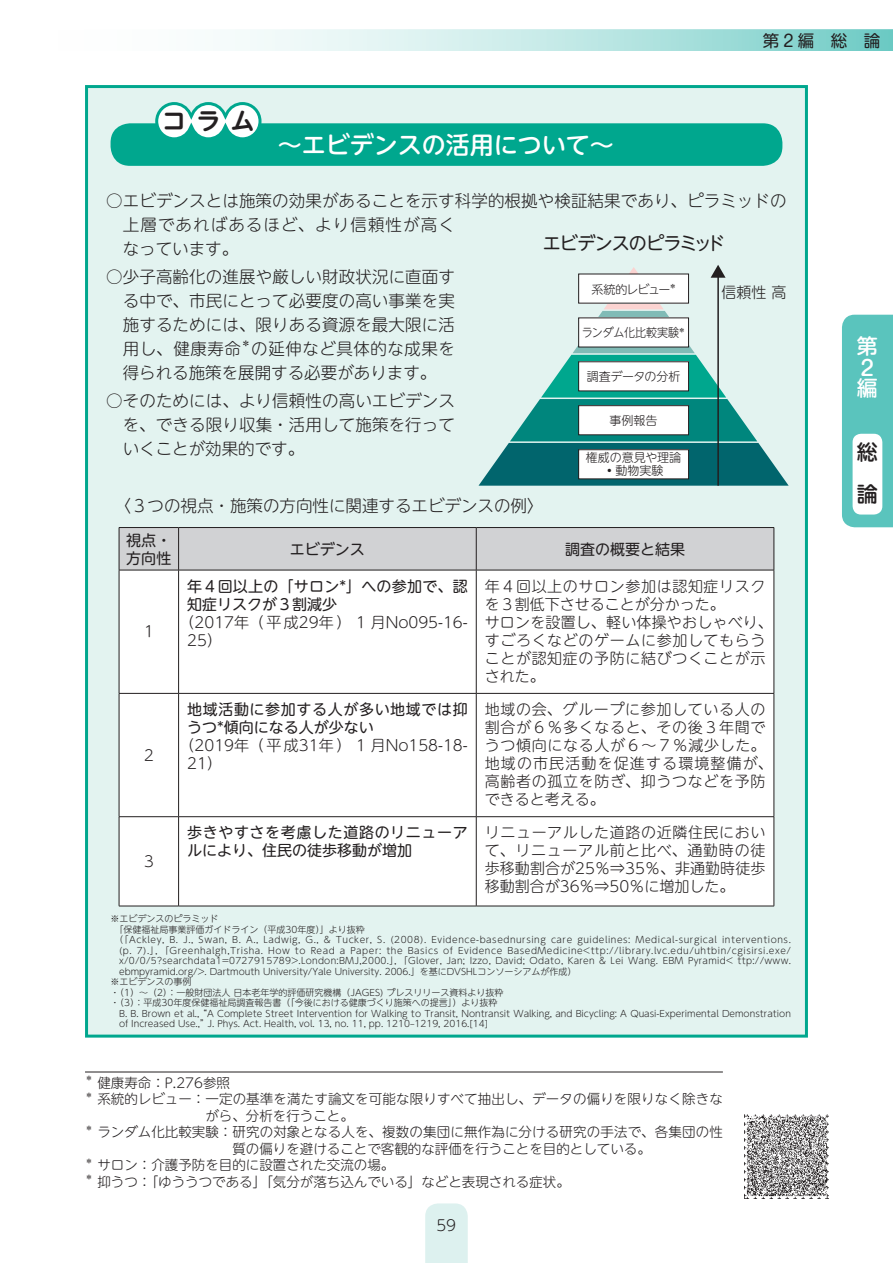
<style>
.page{position:relative;width:893px;height:1263px;background:#fff}
.page>*{position:absolute;margin:0;border:0;box-sizing:border-box;transform-origin:0 0}
.t1{font:500 24px "UD Shin M Go Pro";color:#fff}
.t2{font:700 24px "UD Shin M Go Pro De";color:#231f20}
.t3{font:500 21px/21px "Shin M Go Pr 6 N";color:#fff}
.t4{font:500 21px/42px "Shin M Go Pr 6 N";color:#231f20}
.t5{font:18px "UD Shin M Go Pro";letter-spacing:-.055em;color:#231f20}
.t6{font:300 16.5px/24px "UD Shin M Go Pro";letter-spacing:.005em;color:#231f20}
.t7{font:16.5px "Shin M Go Pr 6 N";color:#231f20}
.t8{font:300 15px/18px "UD Shin M Go Pro";letter-spacing:.04em;color:#231f20}
.t9{font:15px/18px "UD Shin M Go Pro";letter-spacing:.04em;color:#231f20}
.t10{font:300 15px/18px "UD Shin M Go Pro";color:#231f20}
.t11{font:15px/18px "UD Shin M Go Pro";letter-spacing:.01em;color:#231f20}
.t12{font:300 13.5px/16.5px "UD Shin M Go Pro";color:#231f20}
.t13{font:300 12px "UD Shin M Go Pro";letter-spacing:-.005em;color:#231f20}
.t14{font:300 12px "UD Shin M Go Pro";letter-spacing:-.005em;color:#231f20;scale:.92 1}
.t15{font:300 12px "UD Shin M Go Pro";letter-spacing:-.09em;color:#231f20}
.t16{font:300 9.6px "UD Shin M Go Pro";color:#231f20}
.t17{font:300 9px "UD Shin M Go Pro";color:#231f20}
.t18{font:300 9px "UD Shin M Go Pro";letter-spacing:.06em;color:#231f20}
.t19{font:300 9px "UD Shin M Go Pro";letter-spacing:.03em;color:#231f20}
.t20{font:300 7.8px "UD Shin M Go Pro";color:#231f20}
</style>
<div class="page">
<div style="left:425px;top:1203px;width:43px;height:60px;background:#ddf1ef"></div>
<svg style="left:235px;top:30px;width:658px;height:21px;background:#bce6e4"></svg>
<div style="left:842px;top:315px;width:51px;height:212px;background:#5ac4bd"></div>
<div style="left:853px;top:434px;width:29px;height:80px;background:#fff;border-radius:9px"></div>
<div style="left:85px;top:85px;width:723px;height:952px;background:#e3f3f0;border:3px solid #00a78e"></div>
<hr style="left:85px;top:1071px;width:638px;height:1px;background:#231f20">
<div style="left:120px;top:528px;width:654px;height:42px;background:#d1d2d4"></div>
<div style="left:120px;top:571px;width:654px;height:335px;background:#fff"></div>
<hr style="left:119px;top:527px;width:60px;height:1px;background:#231f20">
<hr style="left:119px;top:528px;width:1px;height:42px;background:#231f20">
<hr style="left:179px;top:527px;width:297px;height:1px;background:#231f20">
<hr style="left:178px;top:528px;width:1px;height:42px;background:#231f20">
<hr style="left:476px;top:527px;width:298px;height:1px;background:#231f20">
<hr style="left:476px;top:528px;width:1px;height:42px;background:#231f20">
<hr style="left:774px;top:528px;width:1px;height:42px;background:#231f20">
<hr style="left:119px;top:570px;width:60px;height:1px;background:#231f20">
<hr style="left:119px;top:570px;width:1px;height:123px;background:#231f20">
<hr style="left:179px;top:570px;width:297px;height:1px;background:#231f20">
<hr style="left:178px;top:570px;width:1px;height:123px;background:#231f20">
<hr style="left:476px;top:570px;width:298px;height:1px;background:#231f20">
<hr style="left:476px;top:570px;width:1px;height:123px;background:#231f20">
<hr style="left:774px;top:570px;width:1px;height:123px;background:#231f20">
<hr style="left:119px;top:693px;width:60px;height:1px;background:#231f20">
<hr style="left:119px;top:694px;width:1px;height:122px;background:#231f20">
<hr style="left:179px;top:693px;width:297px;height:1px;background:#231f20">
<hr style="left:178px;top:694px;width:1px;height:122px;background:#231f20">
<hr style="left:476px;top:693px;width:298px;height:1px;background:#231f20">
<hr style="left:476px;top:694px;width:1px;height:122px;background:#231f20">
<hr style="left:774px;top:694px;width:1px;height:122px;background:#231f20">
<hr style="left:119px;top:816px;width:60px;height:1px;background:#231f20">
<hr style="left:119px;top:817px;width:1px;height:89px;background:#231f20">
<hr style="left:179px;top:816px;width:297px;height:1px;background:#231f20">
<hr style="left:178px;top:817px;width:1px;height:89px;background:#231f20">
<hr style="left:476px;top:816px;width:298px;height:1px;background:#231f20">
<hr style="left:476px;top:817px;width:1px;height:89px;background:#231f20">
<hr style="left:774px;top:817px;width:1px;height:89px;background:#231f20">
<hr style="left:119px;top:906px;width:60px;height:1px;background:#231f20">
<hr style="left:179px;top:906px;width:297px;height:1px;background:#231f20">
<hr style="left:476px;top:906px;width:298px;height:1px;background:#231f20">
<svg style="left:478px;top:265px;width:311px;height:221px"></svg>
<div style="left:111px;top:123px;width:671px;height:43px;background:#00a78e;border-radius:20px"></div>
<svg style="left:154px;top:102px;width:109px;height:36px"></svg>
<img style="left:745px;top:1114px;width:84px;height:85px">
<h1 class="t2" style="left:162px;top:102px;width:94px">コラム</h1>
<h1 class="t1" style="left:278px;top:125px;width:338px">～エビデンスの活用について～</h1>
<h3 class="t7" style="left:763px;top:27px;width:119px">第 2 編　総　論</h3>
<h3 class="t6" style="left:123px;top:187px;width:665px;text-indent:-16px">○エビデンスとは施策の効果があることを示す科学的根拠や検証結果であり、ピラミッドの上層であればあるほど、より信頼性が高く<br>なっています。</h3>
<h3 class="t6" style="left:123px;top:264px;width:334px;text-align:justify;text-indent:-16px">○少子高齢化の進展や厳しい財政状況に直面する中で、市民にとって必要度の高い事業を実施するためには、限りある資源を最大限に活用し、健康寿命</h3>
<h3 class="t5" style="left:543px;top:229px;width:184px">エビデンスのピラミッド</h3>
<h3 class="t8" style="left:722px;top:282px;width:66px">信頼性 高</h3>
<h3 class="t15" style="left:591px;top:279px;width:87px">系統的レビュー<sup>＊</sup></h3>
<h3 class="t14" style="left:582px;top:323px;width:114px">ランダム化比較実験<sup>＊</sup></h3>
<p class="t16" style="left:241px;top:335px;width:11px">＊</p>
<h3 class="t6" style="left:123px;top:336px;width:334px;text-indent:129px">の延伸など具体的な成果を得られる施策を展開する必要があります。</h3>
<h3 class="t6" style="left:123px;top:388px;width:334px;text-align:justify;text-indent:-16px">○そのためには、より信頼性の高いエビデンスを、できる限り収集・活用して施策を行っていくことが効果的です。</h3>
<h3 class="t13" style="left:587px;top:367px;width:95px">調査データの分析</h3>
<h3 class="t13" style="left:610px;top:411px;width:49px">事例報告</h3>
<h3 class="t13" style="left:586px;top:447px;width:97px">権威の意見や理論</h3>
<h3 class="t13" style="left:604px;top:461px;width:61px">•動物実験</h3>
<h3 class="t6" style="left:106px;top:492px;width:439px">　〈３つの視点・施策の方向性に関連するエビデンスの例〉</h3>
<h3 class="t11" style="left:126px;top:530px;width:46px">視点・方向性</h3>
<h3 class="t11" style="left:290px;top:539px;width:76px">エビデンス</h3>
<h3 class="t11" style="left:565px;top:539px;width:121px">調査の概要と結果</h3>
<h3 class="t8" style="left:141px;top:622px;width:16px">１</h3>
<h3 class="t8" style="left:141px;top:745px;width:16px">２</h3>
<h3 class="t8" style="left:141px;top:851px;width:16px">３</h3>
<h3 class="t11" style="left:187px;top:576px;width:282px">年４回以上の「サロン*」への参加で、認知症リスクが３割減少</h3>
<h3 class="t10" style="left:187px;top:612px;width:282px;text-indent:-8px">（2017年（平成29年）１月No095-16-<br>25）</h3>
<h3 class="t9" style="left:187px;top:700px;width:282px">地域活動に参加する人が多い地域では抑うつ*傾向になる人が少ない</h3>
<h3 class="t10" style="left:187px;top:736px;width:282px;text-indent:-8px">（2019年（平成31年）１月No158-18-<br>21）</h3>
<h3 class="t8" style="left:485px;top:576px;width:290px">年４回以上のサロン参加は認知症リスクを３割低下させることが分かった。<br>サロンを設置し、軽い体操やおしゃべり、すごろくなどのゲームに参加してもらうことが認知症の予防に結びつくことが示された。</h3>
<h3 class="t8" style="left:485px;top:700px;width:290px">地域の会、グループに参加している人の割合が６％多くなると、その後３年間でうつ傾向になる人が６～７％減少した。地域の市民活動を促進する環境整備が、高齢者の孤立を防ぎ、抑うつなどを予防できると考える。</h3>
<h3 class="t9" style="left:187px;top:823px;width:282px">歩きやすさを考慮した道路のリニューアルにより、住民の徒歩移動が増加</h3>
<h3 class="t8" style="left:485px;top:823px;width:282px;text-align:justify">リニューアルした道路の近隣住民において、リニューアル前と比べ、通勤時の徒歩移動割合が25％⇒35％、非通勤時徒歩移動割合が36％⇒50％に増加した。</h3>
<p class="t17" style="left:111px;top:911px;width:109px">※エビデンスのピラミッド</p>
<p class="t17" style="left:115px;top:922px;width:252px">「保健福祉局事業評価ガイドライン（平成30年度）」より抜粋</p>
<p class="t18" style="left:115px;top:932px;width:678px">（「Ackley, B. J., Swan, B. A., Ladwig, G., &amp; Tucker, S. (2008). Evidence-basednursing care guidelines: Medical-surgical interventions.</p>
<p class="t18" style="left:119px;top:943px;width:673px">(p. 7).」，「Greenhalgh,Trisha. How to Read a Paper: the Basics of Evidence BasedMedicine&lt;ttp://library.lvc.edu/uhtbin/cgisirsi.exe/</p>
<p class="t19" style="left:119px;top:953px;width:673px">x/0/0/5?searchdata1=0727915789&gt;.London:BMJ,2000.」，「Glover, Jan; Izzo, David; Odato, Karen &amp; Lei Wang. EBM Pyramid&lt; ttp://www.</p>
<p class="t17" style="left:119px;top:964px;width:459px">ebmpyramid.org/&gt;. Dartmouth University/Yale University. 2006.」を基にDVSHLコンソーシアムが作成）</p>
<p class="t17" style="left:111px;top:974px;width:82px">※エビデンスの事例</p>
<p class="t17" style="left:111px;top:985px;width:394px">・（1）〜（2）：一般財団法人日本老年学的評価研究機構（JAGES) プレスリリース資料より抜粋</p>
<p class="t17" style="left:111px;top:995px;width:388px">・（3）：平成30年度保健福祉局調査報告書（「今後における健康づくり施策への提言」）より抜粋</p>
<p class="t17" style="left:119px;top:1006px;width:673px">B. B. Brown et al.,“A Complete Street Intervention for Walking to Transit, Nontransit Walking, and Bicycling: A Quasi-Experimental Demonstration</p>
<p class="t17" style="left:119px;top:1016px;width:370px">of Increased Use.,”J. Phys. Act. Health, vol. 13, no. 11, pp. 1210–1219, 2016.[14]</p>
<p class="t20" style="left:85px;top:1072px;width:9px">＊</p>
<h3 class="t12" style="left:97px;top:1074px;width:134px">健康寿命：P.276参照</h3>
<p class="t20" style="left:85px;top:1088px;width:9px">＊</p>
<h3 class="t12" style="left:205px;top:1090px;width:519px;text-indent:-108px">系統的レビュー：一定の基準を満たす論文を可能な限りすべて抽出し、データの偏りを限りなく除きながら、分析を行うこと。</h3>
<p class="t20" style="left:85px;top:1121px;width:9px">＊</p>
<h3 class="t12" style="left:232px;top:1123px;width:492px;text-indent:-135px">ランダム化比較実験：研究の対象となる人を、複数の集団に無作為に分ける研究の手法で、各集団の性質の偏りを避けることで客観的な評価を行うことを目的としている。</h3>
<p class="t20" style="left:85px;top:1154px;width:9px">＊</p>
<h3 class="t12" style="left:97px;top:1156px;width:299px">サロン：介護予防を目的に設置された交流の場。</h3>
<p class="t20" style="left:85px;top:1171px;width:9px">＊</p>
<h3 class="t12" style="left:97px;top:1173px;width:474px">抑うつ：「ゆううつである」「気分が落ち込んでいる」などと表現される症状。</h3>
<h3 class="t8" style="left:436px;top:1216px;width:21px">59</h3>
<h2 class="t3" style="left:857px;top:335px;width:22px">第<br>２編</h2>
<h2 class="t4" style="left:857px;top:431px;width:22px">総論</h2>
</div>
